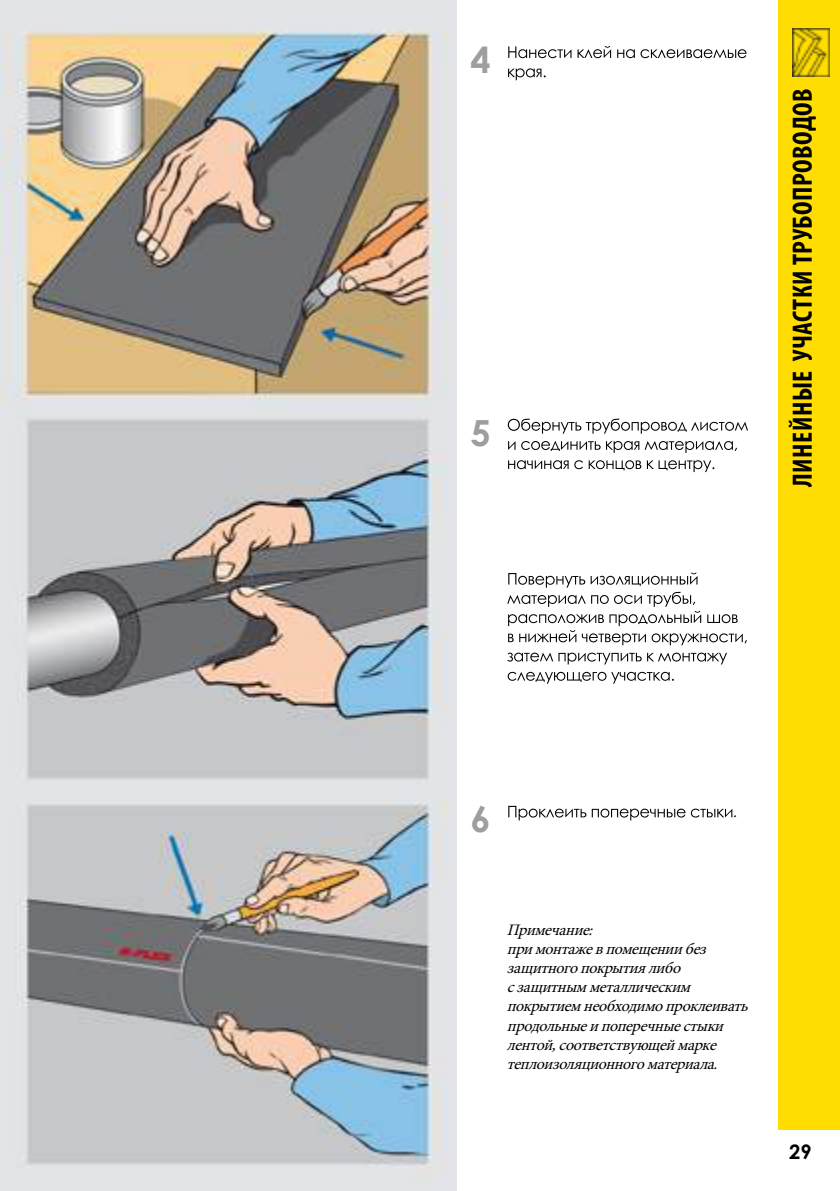
<style>
.page{position:relative;width:840px;height:1191px;background:#fff}
.page>*{position:absolute;margin:0;border:0;box-sizing:border-box;transform-origin:0 0}
.t1{font:700 36px "Century Gothic";color:#9c9e9f}
.t2{font:700 condensed 28px "Myriad Pro";letter-spacing:.02em;color:#000}
.t3{font:700 20px "Century Gothic";color:#000}
.t4{font:italic 16px/19.2px "Minion Pro";color:#000}
</style>
<div class="page">
<div style="left:778px;top:0;width:61px;height:1129px;background:#fd0"></div>
<img style="left:792px;top:28px;width:36px;height:49px">
<img style="left:0;top:0;width:456px;height:1191px">
<svg style="left:508px;top:46px;width:238px;height:12px"></svg>
<svg style="left:508px;top:68px;width:37px;height:12px"></svg>
<svg style="left:507px;top:418px;width:240px;height:16px"></svg>
<svg style="left:508px;top:441px;width:228px;height:12px"></svg>
<svg style="left:508px;top:460px;width:206px;height:12px"></svg>
<svg style="left:507px;top:572px;width:239px;height:73px"></svg>
<svg style="left:507px;top:652px;width:219px;height:12px"></svg>
<svg style="left:507px;top:672px;width:166px;height:11px"></svg>
<svg style="left:508px;top:806px;width:224px;height:14px"></svg>
<h1 class="t1" style="left:470px;top:33px;width:22px">4</h1>
<h1 class="t1" style="left:470px;top:405px;width:22px">5</h1>
<h2 class="t2" style="left:784px;top:487px;width:400px;rotate:-90deg">ЛИНЕЙНЫЕ УЧАСТКИ ТРУБОПРОВОДОВ</h2>
<h1 class="t1" style="left:470px;top:792px;width:22px">6</h1>
<p class="t4" style="left:732px;top:802px;width:11px">.</p>
<p class="t4" style="left:506px;top:920px;width:248px">Примечание:<br>при монтажевпомещении без защитного покрытиялибо сзащитнымметаллическим покрытием необходимопроклеивать продольныеи поперечныестыки лентой, соответствующеймарке теплоизоляционного материала.</p>
<p class="t3" style="left:788px;top:1136px;width:24px">29</p>
</div>
